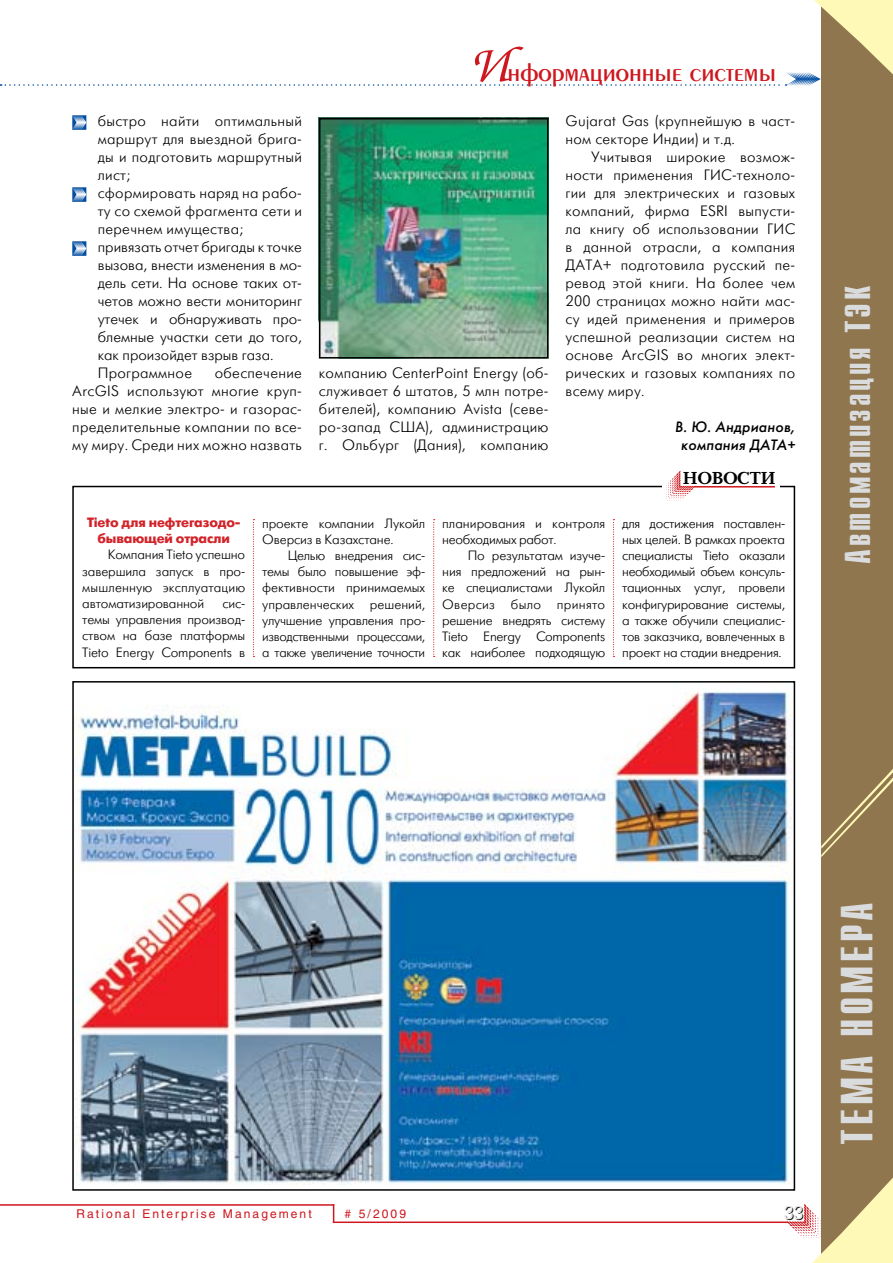
<style>
.page{position:relative;width:893px;height:1263px;background:#fff}
.page>*{position:absolute;margin:0;border:0;box-sizing:border-box;transform-origin:0 0}
.t1{font:700 45px "Compact C";letter-spacing:.08em;color:#d9dbdc}
.t2{font:700 36px "Compact C";letter-spacing:.08em;color:#d9dbdc}
.t3{font:27px "Penta Demi";color:#ce171e}
.t4{font:700 18px "Baltica C";color:#000}
.t5{font:18px "Futuris Shadow C";color:#000}
.t6{font:15px/18px "Futuris Light C";letter-spacing:.02em;color:#000;text-align:justify}
.t7{font:15px/18px "Futuris Light C";color:#000}
.t8{font:italic 15px/18px "Futuris C";letter-spacing:.02em;color:#000;text-align:center}
.t9{font:13.5px/16.2px "Futuris Light C";letter-spacing:-.02em;color:#000;text-align:justify}
.t10{font:13.5px/16.2px "Futuris Light C";color:#000}
.t11{font:700 13.5px/16.2px "Futuris C";letter-spacing:-.01em;color:#d2232a;text-align:center}
.t12{font:12px "Helios";letter-spacing:.17em;color:#ce171e}
.s1{font-family:"Zapf Chancery C";font-size:54px}
</style>
<div class="page">
<hr style="left:0;top:1204px;width:334px;height:2px;background:#ce171e">
<svg style="left:333px;top:1206px;width:1px;height:15px"></svg>
<hr style="left:333px;top:1221px;width:455px;height:2px;background:#ce171e">
<div style="left:821px;top:0;width:72px;height:1263px;background:#8f764f"></div>
<svg style="left:821px;top:769px;width:72px;height:88px"></svg>
<svg style="left:0;top:0;width:893px;height:86px"></svg>
<svg style="left:779px;top:1164px;width:114px;height:99px"></svg>
<svg style="left:72px;top:115px;width:14px;height:15px"></svg>
<svg style="left:72px;top:187px;width:14px;height:15px"></svg>
<svg style="left:72px;top:241px;width:14px;height:15px"></svg>
<img style="left:319px;top:121px;width:229px;height:238px">
<div style="left:319px;top:118px;width:229px;height:240px;border:2px solid #000"></div>
<div style="left:72px;top:486px;width:723px;height:182px;border:2px solid #000"></div>
<div style="left:662px;top:475px;width:118px;height:26px;background:#fff"></div>
<svg style="left:666px;top:471px;width:30px;height:30px"></svg>
<hr style="left:695px;top:486px;width:80px;height:1px;background:#ce171e">
<svg style="left:613px;top:519px;width:1px;height:138px"></svg>
<svg style="left:433px;top:519px;width:2px;height:138px"></svg>
<svg style="left:253px;top:519px;width:1px;height:138px"></svg>
<img style="left:75px;top:691px;width:717px;height:497px">
<h3 class="t3" style="left:469px;top:59px;width:309px"><span class="s1">И</span>нформационные системы</h3>
<p class="t7" style="left:98px;top:112px;width:206px">быстро найти оптимальный маршрут для выездной брига&shy;ды и подготовить маршрутный лист;<br>сформировать наряд на рабо&shy;ту со схемой фрагмента сети и перечнем имущества; привязать отчет бригады к точке вызова, внести изменения в мо&shy;дель сети. На основе таких от&shy;четов можно вести мониторинг утечек и обнаруживать про&shy;блемные участки сети до того, как произойдет взрыв газа.<br>Программное</p>
<p class="t6" style="left:72px;top:364px;width:231px;text-indent:142px">обеспечение ArcGIS используют многие круп&shy;ные и мелкие электро- и газорас&shy;пределительные компании по все&shy;му миру. Среди них можно назвать</p>
<p class="t6" style="left:319px;top:364px;width:231px">компанию CenterPoint Energy (об&shy;служивает 6 штатов, 5 млн потре&shy;бителей), компанию Avista (севе&shy;ро-запад США), администрацию г. Ольбург (Дания), компанию</p>
<p class="t6" style="left:566px;top:112px;width:231px">Gujarat Gas (крупнейшую в част&shy;ном секторе Индии) и т.д.</p>
<p class="t6" style="left:566px;top:148px;width:231px;text-indent:26px">Учитывая широкие возмож&shy;ности применения ГИС-техноло&shy;гии для электрических и газовых компаний, фирма ESRI выпусти&shy;ла книгу об использовании ГИС в данной отрасли, а компания ДАТА+ подготовила русский пе&shy;ревод этой книги. На более чем 200 страницах можно найти мас&shy;су идей применения и примеров успешной реализации систем на основе ArcGIS во многих элект&shy;рических и газовых компаниях по всему миру.</p>
<p class="t8" style="left:675px;top:418px;width:122px">В. Ю. Андрианов, компания ДАТА+</p>
<h3 class="t4" style="left:683px;top:468px;width:94px">НОВОСТИ</h3>
<p class="t11" style="left:87px;top:515px;width:155px">Tieto для нефтегазодо&shy;бывающей отрасли</p>
<p class="t9" style="left:82px;top:547px;width:164px;text-indent:26px">Компания Tieto успешно завершила запуск в про&shy;мышленную эксплуатацию автоматизированной</p>
<p class="t9" style="left:82px;top:596px;width:164px;text-indent:140px">сис&shy;темы управления производ&shy;ством на базе платформы Tieto Energy Components в</p>
<p class="t9" style="left:262px;top:515px;width:164px">проекте компании Лукойл<br>Оверсиз в Казахстане.</p>
<p class="t9" style="left:262px;top:548px;width:164px;text-indent:26px">Целью внедрения сис&shy;темы было повышение эф&shy;фективности принимаемых управленческих решений, улучшение управления про&shy;изводственными процессами, а также увеличение точности</p>
<p class="t10" style="left:442px;top:515px;width:164px">планирования и контроля необходимых работ.</p>
<p class="t9" style="left:442px;top:548px;width:164px;text-indent:26px">По результатам изуче&shy;ния предложений на рын&shy;ке специалистами Лукойл Оверсиз было принято решение внедрять систему Tieto Energy Components как наиболее подходящую</p>
<p class="t9" style="left:622px;top:515px;width:164px">для достижения поставлен&shy;ных целей. В рамках проекта специалисты Tieto оказали необходимый объем консуль&shy;тационных услуг, провели конфигурирование системы, а также обучили специалис&shy;тов заказчика, вовлеченных в проект на стадии внедрения.</p>
<h2 class="t2" style="left:840px;top:564px;width:280px;rotate:-90deg">Автоматизация ТЭК</h2>
<p class="t12" style="left:77px;top:1207px;width:237px">Rational Enterprise Management</p>
<p class="t12" style="left:345px;top:1207px;width:63px"># 5/2009</p>
<h3 class="t5" style="left:784px;top:1204px;width:21px">33</h3>
<h1 class="t1" style="left:835px;top:1144px;width:244px;rotate:-90deg">ТЕМА НОМЕРА</h1>
</div>
